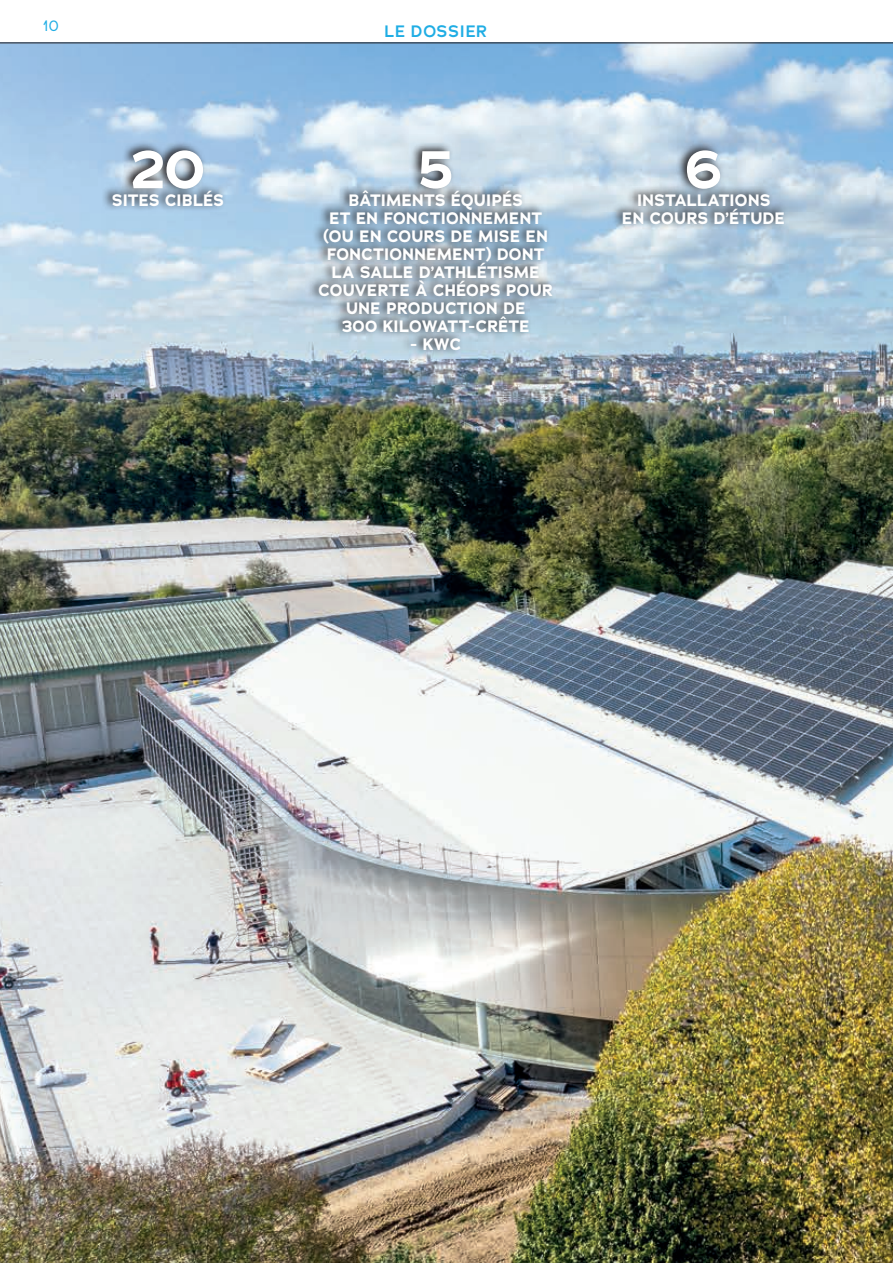
<style>
.page{position:relative;width:893px;height:1263px;background:#fff}
.page>*{position:absolute;margin:0;border:0;box-sizing:border-box;transform-origin:0 0}
.t1{font:700 54px "Adrianna";color:#fff}
.t2{font:700 16.5px/18px "Adrianna";letter-spacing:.015em;color:#fff;text-align:center}
.t3{font:600 16.5px "Adrianna";letter-spacing:.025em;color:#1fade4}
.t4{font:15px "Adrianna";color:#1fade4}
</style>
<div class="page">
<img style="left:0;top:44px;width:893px;height:1219px">
<hr style="left:0;top:43px;width:893px;height:1px;background:#231f20">
<svg style="left:101px;top:141px;width:687px;height:215px;background:#acc2d2"></svg>
<p class="t4" style="left:43px;top:16px;width:18px">10</p>
<p class="t3" style="left:384px;top:20px;width:105px">LE DOSSIER</p>
<h1 class="t1" style="left:131px;top:133px;width:76px">20</h1>
<h1 class="t1" style="left:418px;top:133px;width:37px">5</h1>
<p class="t2" style="left:318px;top:191px;width:236px">BÂTIMENTS ÉQUIPÉS<br>ET EN FONCTIONNEMENT (OU EN COURS DE MISE EN<br>FONCTIONNEMENT) DONT<br>LA SALLE D’ATHLÉTISME<br>COUVERTE À CHÉOPS POUR<br>UNE PRODUCTION DE<br>300 KILOWATT-CRÊTE</p>
<p class="t2" style="left:411px;top:335px;width:52px">- KWC</p>
<p class="t2" style="left:112px;top:191px;width:113px">SITES CIBLÉS</p>
<h1 class="t1" style="left:685px;top:133px;width:39px">6</h1>
<p class="t2" style="left:622px;top:209px;width:164px">EN COURS D’ÉTUDE</p>
<p class="t2" style="left:637px;top:191px;width:135px">INSTALLATIONS</p>
</div>
